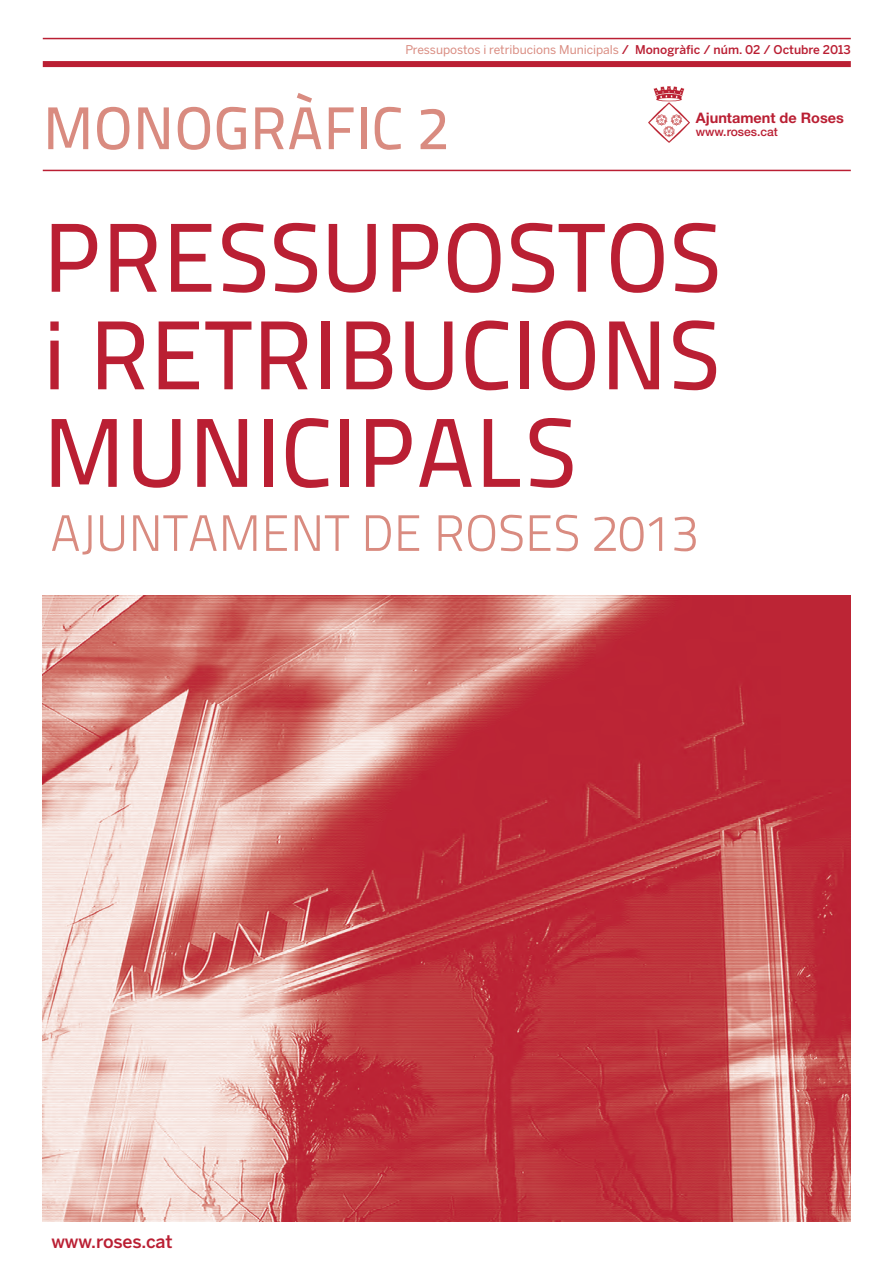
<style>
.page{position:relative;width:893px;height:1263px;background:#fff}
.page>*{position:absolute;margin:0;border:0;box-sizing:border-box;transform-origin:0 0}
.t1{font:97.5px/97.5px "Titillium Maps 26 L 500 wt";color:#ba1f33;text-align:justify}
.t2{font:60px "Titillium Maps 26 L 500 wt";color:#d98b80}
.t3{font:51px "Titillium Maps 26 L 250 wt";letter-spacing:-.01em;color:#d98b80}
.t4{font:500 17.85px "Benton Sans";letter-spacing:-.005em;color:#ba1f33}
.t5{font:700 14.55px "Helvetica Neue";color:#ba1f33}
.t6{font:500 12.15px "Helvetica Neue";color:#ba1f33}
.t7{font:12px "Benton Sans";color:#d98b80}
.s1{font-weight:500;color:#ba1f33}
</style>
<div class="page">
<hr style="left:43px;top:170px;width:808px;height:1px;background:#ba1f33">
<div style="left:43px;top:61px;width:808px;height:6px;background:#ba1f33"></div>
<hr style="left:43px;top:38px;width:808px;height:1px;background:#ba1f33">
<img style="left:43px;top:596px;width:808px;height:625px">
<img style="left:649px;top:86px;width:40px;height:57px">
<p class="t7" style="left:405px;top:43px;width:447px">Pressupostos i retribucions Municipals <span class="s1">/ Monogràfic / núm. 02 / Octubre 2013</span></p>
<h2 class="t2" style="left:43px;top:107px;width:408px">MONOGRÀFIC 2</h2>
<p class="t5" style="left:696px;top:112px;width:150px">Ajuntament de Roses</p>
<p class="t6" style="left:696px;top:128px;width:84px">www.roses.cat</p>
<h1 class="t1" style="left:43px;top:220px;width:680px">PRESSUPOSTOS i RETRIBUCIONS MUNICIPALS</h1>
<h3 class="t3" style="left:50px;top:515px;width:650px">AJUNTAMENT DE ROSES 2013</h3>
<h3 class="t4" style="left:51px;top:1231px;width:123px">www.roses.cat</h3>
</div>
